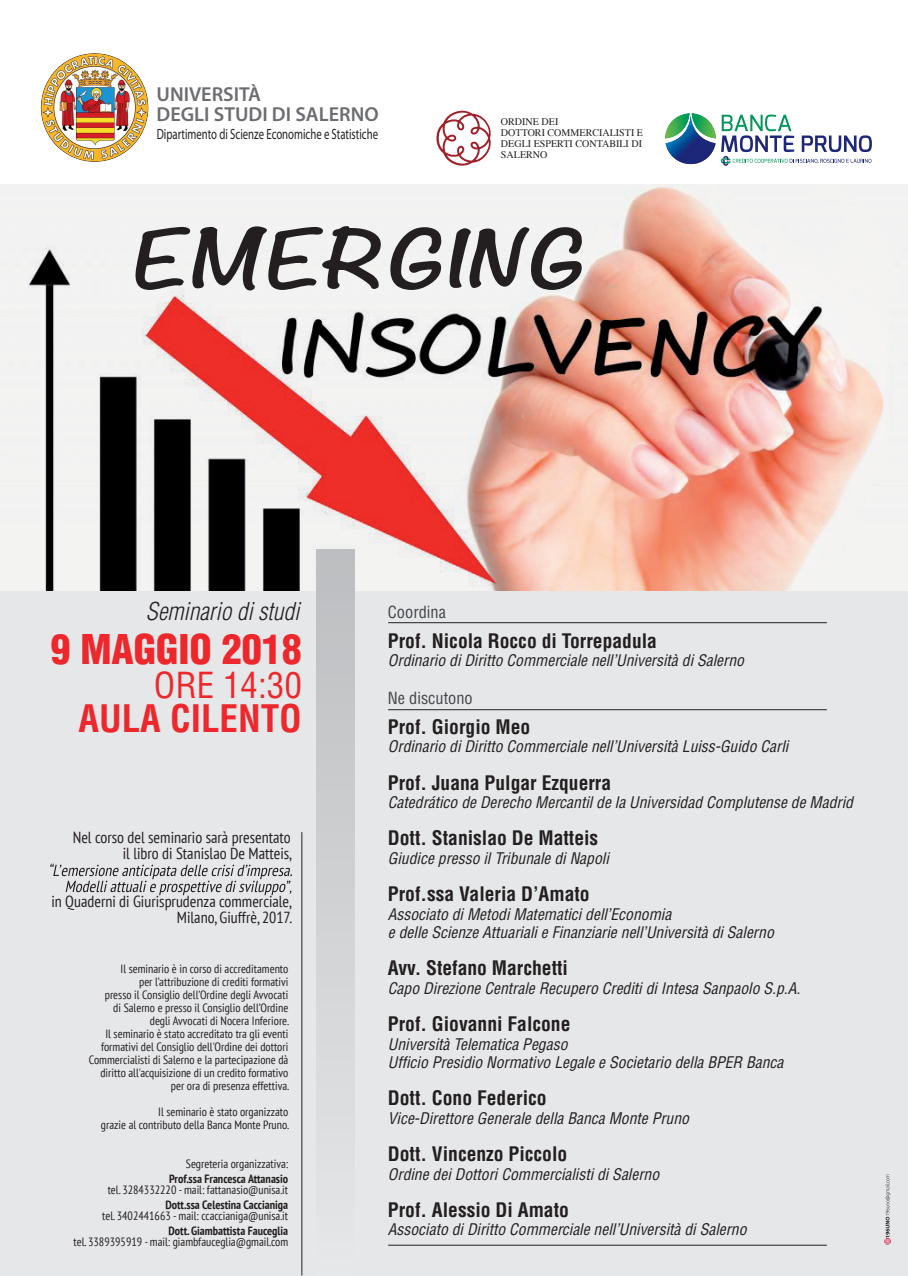
<style>
.page{position:relative;width:908px;height:1276px;background:#fff}
.page>*{position:absolute;margin:0;border:0;box-sizing:border-box;transform-origin:0 0}
.t1{font:italic 700 71.4px "Noteworthy";color:#231f20;scale:1.2 1}
.t2{font:900 condensed 40px "Helvetica LT Std";color:#ed282c}
.t3{font:700 condensed 37px "Helvetica LT Std";color:#ed282c}
.t4{font:condensed 35px "Helvetica LT Std";color:#ed282c}
.t5{font:italic 300 condensed 24px "Helvetica LT Std";color:#231f20}
.t6{font:600 20.3px/20.6px "Myriad Pro";color:#6c6d70}
.t7{font:700 condensed 19.5px "Helvetica LT Std";color:#231f20}
.t8{font:condensed 16.3px "Helvetica LT Std";color:#41464a}
.t9{font:condensed 16px/16px "PT Sans";color:#231f20;text-align:right}
.t10{font:italic condensed 15.6px/18.6px "Helvetica LT Std";color:#231f20}
.t11{font:14.9px "Myriad Pro";color:#231f20;scale:.72 1}
.t12{font:condensed 12px/13px "PT Sans";color:#231f20;text-align:right}
.t13{font:700 condensed 12px "PT Sans";color:#231f20}
.t14{font:10.1px/11.2px "Times";color:#231f20}
</style>
<div class="page">
<div style="left:0;top:584px;width:907px;height:692px;background:#e6e7e9"></div>
<svg style="left:884px;top:1174px;width:6px;height:70px"></svg>
<hr style="left:301px;top:832px;width:1px;height:443px;background:#231f20">
<hr style="left:388px;top:622px;width:438px;height:1px;background:#231f20">
<hr style="left:388px;top:1245px;width:438px;height:1px;background:#231f20">
<hr style="left:388px;top:709px;width:438px;height:1px;background:#231f20">
<img style="left:0;top:185px;width:907px;height:405px">
<div style="left:317px;top:549px;width:37px;height:726px;background:linear-gradient(to bottom,#bcbdc0,#e6e7e9)"></div>
<svg style="left:50px;top:863px;width:242px;height:32px"></svg>
<img style="left:40px;top:53px;width:109px;height:109px">
<svg style="left:665px;top:113px;width:206px;height:53px"></svg>
<svg style="left:436px;top:110px;width:55px;height:56px"></svg>
<h3 class="t6" style="left:156px;top:83px;width:224px">UNIVERSITÀ<br>DEGLI STUDI DI SALERNO</h3>
<p class="t11" style="left:157px;top:125px;width:308px">Dipartimento di Scienze Economiche e Statistiche</p>
<p class="t14" style="left:500px;top:115px;width:144px">ORDINE DEI<br>DOTTORI COMMERCIALISTI E<br>DEGLI ESPERTI CONTABILI DI<br>SALERNO</p>
<h1 class="t1" style="left:130px;top:196px;width:397px">EMERGING</h1>
<h3 class="t5" style="left:146px;top:596px;width:155px">Seminario di studi</h3>
<h2 class="t2" style="left:50px;top:624px;width:253px">9 MAGGIO 2018</h2>
<h3 class="t4" style="left:154px;top:663px;width:149px">ORE 14:30</h3>
<h3 class="t3" style="left:78px;top:695px;width:225px">AULA CILENTO</h3>
<h3 class="t9" style="left:73px;top:829px;width:220px">Nel corso del seminario sarà presentato il libro di Stanislao De Matteis,</h3>
<h3 class="t9" style="left:51px;top:893px;width:242px">in Quaderni di Giurisprudenza commerciale,<br>Milano, Giuffrè, 2017.</h3>
<p class="t12" style="left:89px;top:962px;width:201px">Il seminario è in corso di accreditamento<br>per l’attribuzione di crediti formativi<br>presso il Consiglio dell’Ordine degli Avvocati<br>di Salerno e presso il Consiglio dell’Ordine<br>degli Avvocati di Nocera Inferiore.<br>Il seminario è stato accreditato tra gli eventi formativi del Consiglio dell'Ordine dei dottori Commercialisti di Salerno e la partecipazione dà diritto all'acquisizione di un credito formativo per ora di presenza effettiva.</p>
<p class="t12" style="left:101px;top:1105px;width:189px">Il seminario è stato organizzato<br>grazie al contributo della Banca Monte Pruno.</p>
<p class="t12" style="left:186px;top:1156px;width:104px">Segreteria organizzativa:</p>
<p class="t13" style="left:169px;top:1170px;width:120px">Prof.ssa Francesca Attanasio</p>
<p class="t12" style="left:108px;top:1182px;width:182px">tel. 3284332220 - mail: fattanasio@unisa.it</p>
<p class="t13" style="left:165px;top:1196px;width:124px">Dott.ssa Celestina Caccianiga</p>
<p class="t12" style="left:102px;top:1208px;width:187px">tel. 3402441663 - mail: ccaccianiga@unisa.it</p>
<p class="t13" style="left:168px;top:1222px;width:121px">Dott. Giambattista Fauceglia</p>
<p class="t12" style="left:74px;top:1234px;width:216px">tel. 3389395919 - mail: giambfauceglia@gmail.com</p>
<h3 class="t8" style="left:388px;top:601px;width:60px">Coordina</h3>
<h3 class="t7" style="left:388px;top:628px;width:270px">Prof. Nicola Rocco di Torrepadula</h3>
<p class="t10" style="left:388px;top:651px;width:357px">Ordinario di Diritto Commerciale nell’Università di Salerno</p>
<h3 class="t8" style="left:388px;top:687px;width:86px">Ne discutono</h3>
<h3 class="t7" style="left:388px;top:714px;width:144px">Prof. Giorgio Meo</h3>
<p class="t10" style="left:388px;top:737px;width:402px">Ordinario di Diritto Commerciale nell’Università Luiss-Guido Carli</p>
<h3 class="t7" style="left:388px;top:770px;width:225px">Prof. Juana Pulgar Ezquerra</h3>
<p class="t10" style="left:388px;top:793px;width:466px">Catedrático de Derecho Mercantil de la Universidad Complutense de Madrid</p>
<h3 class="t7" style="left:388px;top:826px;width:212px">Dott. Stanislao De Matteis</h3>
<p class="t10" style="left:388px;top:849px;width:222px">Giudice presso il Tribunale di Napoli</p>
<h3 class="t7" style="left:388px;top:881px;width:203px">Prof.ssa Valeria D’Amato</h3>
<p class="t10" style="left:388px;top:905px;width:387px">Associato di Metodi Matematici dell’Economia<br>e delle Scienze Attuariali e Finanziarie nell’Università di Salerno</p>
<h3 class="t7" style="left:388px;top:956px;width:181px">Avv. Stefano Marchetti</h3>
<p class="t10" style="left:388px;top:979px;width:414px">Capo Direzione Centrale Recupero Crediti di Intesa Sanpaolo S.p.A.</p>
<h3 class="t7" style="left:388px;top:1011px;width:184px">Prof. Giovanni Falcone</h3>
<p class="t10" style="left:388px;top:1035px;width:397px">Università Telematica Pegaso<br>Ufficio Presidio Normativo Legale e Societario della BPER Banca</p>
<h3 class="t7" style="left:388px;top:1086px;width:160px">Dott. Cono Federico</h3>
<p class="t10" style="left:388px;top:1109px;width:302px">Vice-Direttore Generale della Banca Monte Pruno</p>
<h3 class="t7" style="left:388px;top:1141px;width:181px">Dott. Vincenzo Piccolo</h3>
<p class="t10" style="left:388px;top:1165px;width:273px">Ordine dei Dottori Commercialisti di Salerno</p>
<h3 class="t7" style="left:388px;top:1197px;width:182px">Prof. Alessio Di Amato</h3>
<p class="t10" style="left:388px;top:1220px;width:360px">Associato di Diritto Commerciale nell’Università di Salerno</p>
</div>
